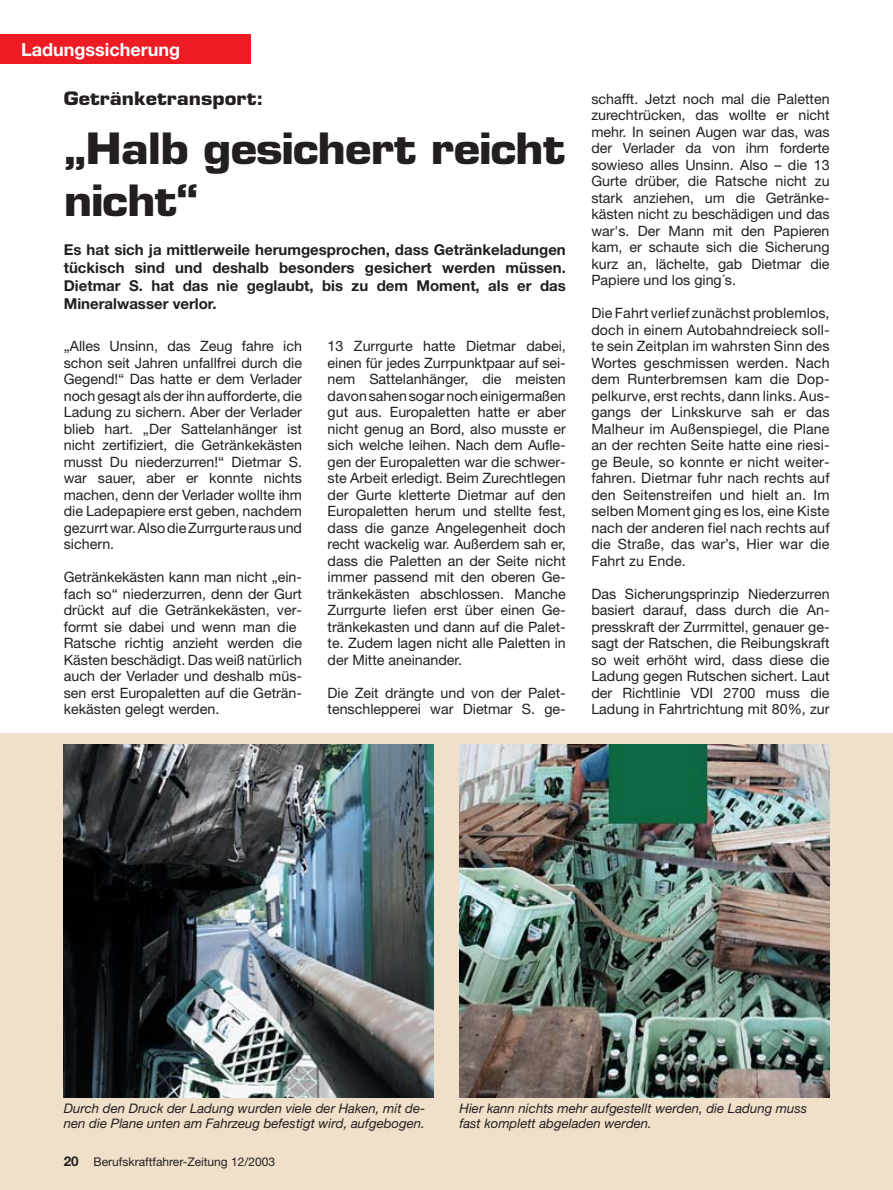
<style>
.page{position:relative;width:893px;height:1190px;background:#fff}
.page>*{position:absolute;margin:0;border:0;box-sizing:border-box;transform-origin:0 0}
.t1{font:700 42px/51px "Eurostile";letter-spacing:-.02em;color:#231f20;scale:1.1 1}
.t2{font:700 18px "Eurostile";color:#231f20;scale:1.1 1}
.t3{font:700 18px "Helvetica Neue";color:#fff}
.t4{font:700 15px/18px "Helvetica Neue";color:#231f20;text-align:justify}
.t5{font:14.25px/16.5px "Helvetica Neue";color:#231f20;text-align:justify}
.t6{font:italic 13.2px/14.4px "Helvetica Neue";color:#231f20}
.t7{font:12px "Helvetica Neue";color:#231f20}
.s1{font-weight:700;font-size:13.5px}
</style>
<div class="page">
<div style="left:0;top:733px;width:892px;height:457px;background:#f0e0ca"></div>
<div style="left:0;top:34px;width:251px;height:30px;background:#ed1c24"></div>
<img style="left:459px;top:744px;width:370px;height:353px">
<img style="left:64px;top:744px;width:370px;height:353px">
<p class="t3" style="left:21px;top:43px;width:160px">Ladungssicherung</p>
<p class="t2" style="left:64px;top:91px;width:183px">Getränketransport:</p>
<h1 class="t1" style="left:64px;top:128px;width:457px">„Halb gesichert reicht nicht“</h1>
<p class="t4" style="left:64px;top:242px;width:503px">Es hat sich ja mittlerweile herumgesprochen, dass Getränkeladungen tückisch sind und deshalb besonders gesichert werden müssen.<br>Dietmar S. hat das nie geglaubt, bis zu dem Moment, als er das Mineralwasser verlor.</p>
<p class="t5" style="left:64px;top:339px;width:240px">„Alles Unsinn, das Zeug fahre ich schon seit Jahren unfallfrei durch die Gegend!“ Das hatte er dem Verlader noch gesagt als der ihn aufforderte, die Ladung zu sichern. Aber der Verlader blieb hart. „Der Sattelanhänger ist nicht zertifiziert, die Getränkekästen musst Du niederzurren!“ Dietmar S. war sauer, aber er konnte nichts machen, denn der Verlader wollte ihm die Ladepapiere erst geben, nachdem gezurrt war. Also die Zurrgurte raus und sichern.</p>
<p class="t5" style="left:64px;top:570px;width:240px;text-align:left">Getränkekästen kann man nicht „ein&shy;fach so“ niederzurren, denn der Gurt drückt auf die Getränkekästen, ver&shy;formt sie dabei und wenn man die Ratsche richtig anzieht werden die Kästen beschädigt. Das weiß natürlich auch der Verlader und deshalb müs&shy;sen erst Europaletten auf die Geträn&shy;kekästen gelegt werden.</p>
<p class="t5" style="left:327px;top:339px;width:240px">13 Zurrgurte hatte Dietmar dabei, einen für jedes Zurrpunktpaar auf sei&shy;nem Sattelanhänger, die meisten davon sahen sogar noch einigermaßen gut aus. Europaletten hatte er aber nicht genug an Bord, also musste er sich welche leihen. Nach dem Aufle&shy;gen der Europaletten war die schwer&shy;ste Arbeit erledigt. Beim Zurechtlegen der Gurte kletterte Dietmar auf den Europaletten herum und stellte fest, dass die ganze Angelegenheit doch recht wackelig war. Außerdem sah er, dass die Paletten an der Seite nicht immer passend mit den oberen Ge&shy;tränkekästen abschlossen. Manche Zurrgurte liefen erst über einen Ge&shy;tränkekasten und dann auf die Palet&shy;te. Zudem lagen nicht alle Paletten in der Mitte aneinander.</p>
<p class="t5" style="left:327px;top:686px;width:240px">Die Zeit drängte und von der Palet&shy;tenschlepperei war Dietmar S. ge-</p>
<p class="t5" style="left:591px;top:92px;width:240px">schafft. Jetzt noch mal die Paletten zurechtrücken, das wollte er nicht mehr. In seinen Augen war das, was der Verlader da von ihm forderte sowieso alles Unsinn. Also – die 13<br>Gurte drüber, die Ratsche nicht zu stark anziehen, um die Getränke&shy;kästen nicht zu beschädigen und das war's. Der Mann mit den Papieren kam, er schaute sich die Sicherung kurz an, lächelte, gab Dietmar die Papiere und los ging´s.</p>
<p class="t5" style="left:591px;top:306px;width:240px">Die Fahrt verlief zunächst problemlos, doch in einem Autobahndreieck soll&shy;te sein Zeitplan im wahrsten Sinn des Wortes geschmissen werden. Nach dem Runterbremsen kam die Dop&shy;pelkurve, erst rechts, dann links. Aus&shy;gangs der Linkskurve sah er das Malheur im Außenspiegel, die Plane an der rechten Seite hatte eine riesi&shy;ge Beule, so konnte er nicht weiter&shy;fahren. Dietmar fuhr nach rechts auf den Seitenstreifen und hielt an. Im selben Moment ging es los, eine Kiste nach der anderen fiel nach rechts auf die Straße, das war’s, Hier war die Fahrt zu Ende.</p>
<p class="t5" style="left:591px;top:587px;width:240px">Das Sicherungsprinzip Niederzurren basiert darauf, dass durch die An&shy;presskraft der Zurrmittel, genauer ge&shy;sagt der Ratschen, die Reibungskraft so weit erhöht wird, dass diese die Ladung gegen Rutschen sichert. Laut der Richtlinie VDI 2700 muss die Ladung in Fahrtrichtung mit 80%, zur</p>
<p class="t6" style="left:64px;top:1102px;width:363px">Durch den Druck der Ladung wurden viele der Haken, mit de&shy;nen die Plane unten am Fahrzeug befestigt wird, aufgebogen.</p>
<p class="t6" style="left:459px;top:1102px;width:349px">Hier kann nichts mehr aufgestellt werden, die Ladung muss fast komplett abgeladen werden.</p>
<p class="t7" style="left:64px;top:1157px;width:213px"><span class="s1">20</span> Berufskraftfahrer-Zeitung 12/2003</p>
</div>
